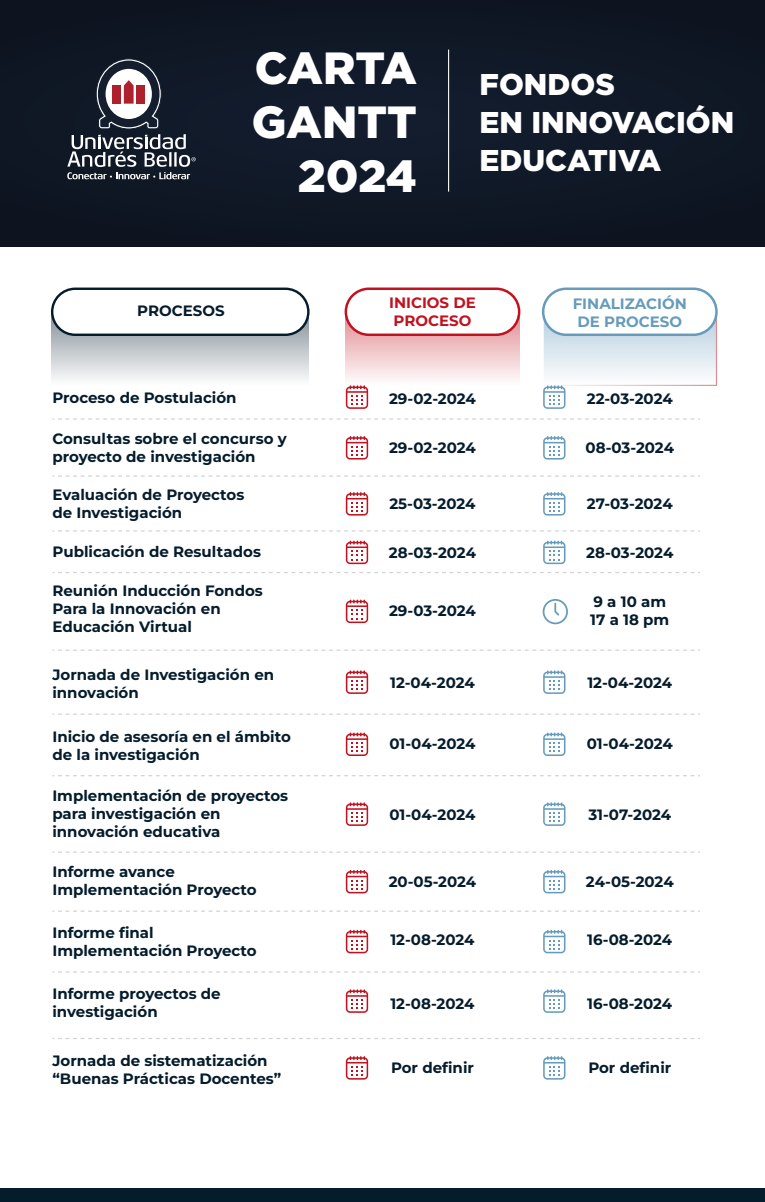
<style>
.page{position:relative;width:765px;height:1202px;background:#fff}
.page>*{position:absolute;margin:0;border:0;box-sizing:border-box;transform-origin:0 0}
.t1{font:900 45px/54px "Gotham";color:#fff;text-align:right}
.t2{font:900 30px/37.9px "Gotham";color:#fff}
.t3{font:700 15px/18px "Montserrat";color:#051c2c}
.t4{font:700 15px/18px "Montserrat";color:#669bbc;text-align:center}
.t5{font:700 15px/18px "Montserrat";color:#c1121f}
</style>
<div class="page">
<div style="left:0;top:0;width:765px;height:246px;background:#0f1825"></div>
<svg style="left:67px;top:59px;width:129px;height:120px"></svg>
<hr style="left:448px;top:50px;width:1px;height:142px;background:#fff">
<svg style="left:545px;top:320px;width:170px;height:56px;background:#dee9f0"></svg>
<div style="left:543px;top:311px;width:174px;height:75px;border:1px solid #fff"></div>
<svg style="left:346px;top:321px;width:173px;height:58px;background:#f2cfd1"></svg>
<svg style="left:52px;top:320px;width:256px;height:60px;background:#ced2d5"></svg>
<div style="left:0;top:1187px;width:765px;height:14px;background:#051c2c"></div>
<div style="left:52px;top:289px;width:256px;height:46px;background:#fff;border-radius:23px"></div>
<div style="left:51px;top:287px;width:259px;height:49px;border:2px solid #051c2c;border-radius:23px"></div>
<div style="left:346px;top:289px;width:173px;height:46px;background:#fff;border-radius:23px"></div>
<div style="left:345px;top:287px;width:175px;height:49px;border:2px solid #c1121f;border-radius:23px"></div>
<div style="left:543px;top:289px;width:173px;height:46px;background:#fff;border-radius:23px"></div>
<div style="left:542px;top:287px;width:176px;height:49px;border:2px solid #669bbc;border-radius:23px"></div>
<svg style="left:52px;top:418px;width:648px;height:1px"></svg>
<svg style="left:52px;top:475px;width:648px;height:1px"></svg>
<svg style="left:52px;top:530px;width:648px;height:1px"></svg>
<svg style="left:52px;top:572px;width:648px;height:1px"></svg>
<svg style="left:52px;top:649px;width:648px;height:1px"></svg>
<svg style="left:52px;top:713px;width:648px;height:1px"></svg>
<svg style="left:52px;top:775px;width:648px;height:1px"></svg>
<svg style="left:52px;top:851px;width:648px;height:1px"></svg>
<svg style="left:52px;top:910px;width:648px;height:1px"></svg>
<svg style="left:52px;top:971px;width:648px;height:1px"></svg>
<svg style="left:346px;top:436px;width:22px;height:23px"></svg>
<svg style="left:346px;top:385px;width:22px;height:24px"></svg>
<svg style="left:346px;top:492px;width:22px;height:23px"></svg>
<svg style="left:346px;top:540px;width:22px;height:24px"></svg>
<svg style="left:543px;top:436px;width:22px;height:23px"></svg>
<svg style="left:543px;top:385px;width:22px;height:24px"></svg>
<svg style="left:543px;top:492px;width:22px;height:23px"></svg>
<svg style="left:543px;top:540px;width:22px;height:24px"></svg>
<svg style="left:346px;top:599px;width:22px;height:24px"></svg>
<svg style="left:346px;top:670px;width:22px;height:23px"></svg>
<svg style="left:346px;top:732px;width:22px;height:24px"></svg>
<svg style="left:346px;top:802px;width:22px;height:23px"></svg>
<svg style="left:346px;top:870px;width:22px;height:23px"></svg>
<svg style="left:346px;top:929px;width:22px;height:24px"></svg>
<svg style="left:346px;top:989px;width:22px;height:23px"></svg>
<svg style="left:346px;top:1056px;width:22px;height:23px"></svg>
<svg style="left:543px;top:670px;width:22px;height:23px"></svg>
<svg style="left:543px;top:732px;width:22px;height:24px"></svg>
<svg style="left:543px;top:802px;width:22px;height:23px"></svg>
<svg style="left:543px;top:870px;width:22px;height:23px"></svg>
<svg style="left:543px;top:929px;width:22px;height:24px"></svg>
<svg style="left:543px;top:989px;width:22px;height:23px"></svg>
<svg style="left:543px;top:1056px;width:22px;height:23px"></svg>
<div style="left:543px;top:599px;width:25px;height:25px;border:2px solid #669bbc;border-radius:50%"></div>
<svg style="left:554px;top:601px;width:7px;height:15px"></svg>
<h1 class="t1" style="left:252px;top:40px;width:167px">CARTA<br>GANTT<br>2024</h1>
<h2 class="t2" style="left:480px;top:65px;width:256px">FONDOS<br>EN INNOVACIÓN<br>EDUCATIVA</h2>
<p class="t3" style="left:137px;top:301px;width:89px">PROCESOS</p>
<p class="t5" style="left:389px;top:293px;width:88px">INICIOS DE<br>PROCESO</p>
<p class="t4" style="left:573px;top:295px;width:116px">FINALIZACIÓN<br>DE PROCESO</p>
<p class="t3" style="left:52px;top:388px;width:186px">Proceso de Postulación</p>
<p class="t3" style="left:389px;top:389px;width:88px">29-02-2024</p>
<p class="t3" style="left:587px;top:389px;width:87px">22-03-2024</p>
<p class="t3" style="left:52px;top:429px;width:236px">Consultas sobre el concurso y proyecto de investigación</p>
<p class="t3" style="left:389px;top:438px;width:88px">29-02-2024</p>
<p class="t3" style="left:586px;top:438px;width:90px">08-03-2024</p>
<p class="t3" style="left:52px;top:484px;width:193px">Evaluación de Proyectos de Investigación</p>
<p class="t3" style="left:389px;top:494px;width:88px">25-03-2024</p>
<p class="t3" style="left:587px;top:494px;width:87px">27-03-2024</p>
<p class="t3" style="left:52px;top:542px;width:210px">Publicación de Resultados</p>
<p class="t3" style="left:389px;top:543px;width:89px">28-03-2024</p>
<p class="t3" style="left:586px;top:543px;width:89px">28-03-2024</p>
<p class="t3" style="left:52px;top:581px;width:212px">Reunión Inducción Fondos<br>Para la Innovación en<br>Educación Virtual</p>
<p class="t3" style="left:389px;top:601px;width:88px">29-03-2024</p>
<p class="t3" style="left:590px;top:592px;width:81px">9 a 10 am<br>17 a 18 pm</p>
<p class="t3" style="left:52px;top:664px;width:223px">Jornada de Investigación en innovación</p>
<p class="t3" style="left:390px;top:673px;width:86px">12-04-2024</p>
<p class="t3" style="left:587px;top:673px;width:86px">12-04-2024</p>
<p class="t3" style="left:52px;top:727px;width:240px">Inicio de asesoría en el ámbito de la investigación</p>
<p class="t3" style="left:389px;top:734px;width:88px">01-04-2024</p>
<p class="t3" style="left:587px;top:734px;width:88px">01-04-2024</p>
<p class="t3" style="left:52px;top:786px;width:237px">Implementación de proyectos para investigación en innovación educativa</p>
<p class="t3" style="left:389px;top:805px;width:88px">01-04-2024</p>
<p class="t3" style="left:588px;top:805px;width:84px">31-07-2024</p>
<p class="t3" style="left:52px;top:862px;width:206px">Informe avance<br>Implementación Proyecto</p>
<p class="t3" style="left:389px;top:872px;width:89px">20-05-2024</p>
<p class="t3" style="left:586px;top:872px;width:89px">24-05-2024</p>
<p class="t3" style="left:52px;top:923px;width:206px">Informe final<br>Implementación Proyecto</p>
<p class="t3" style="left:390px;top:930px;width:86px">12-08-2024</p>
<p class="t3" style="left:587px;top:930px;width:87px">16-08-2024</p>
<p class="t3" style="left:52px;top:984px;width:170px">Informe proyectos de investigación</p>
<p class="t3" style="left:390px;top:993px;width:86px">12-08-2024</p>
<p class="t3" style="left:587px;top:993px;width:87px">16-08-2024</p>
<p class="t3" style="left:52px;top:1051px;width:230px">Jornada de sistematización “Buenas Prácticas Docentes”</p>
<p class="t3" style="left:391px;top:1058px;width:84px">Por definir</p>
<p class="t3" style="left:588px;top:1058px;width:84px">Por definir</p>
</div>
